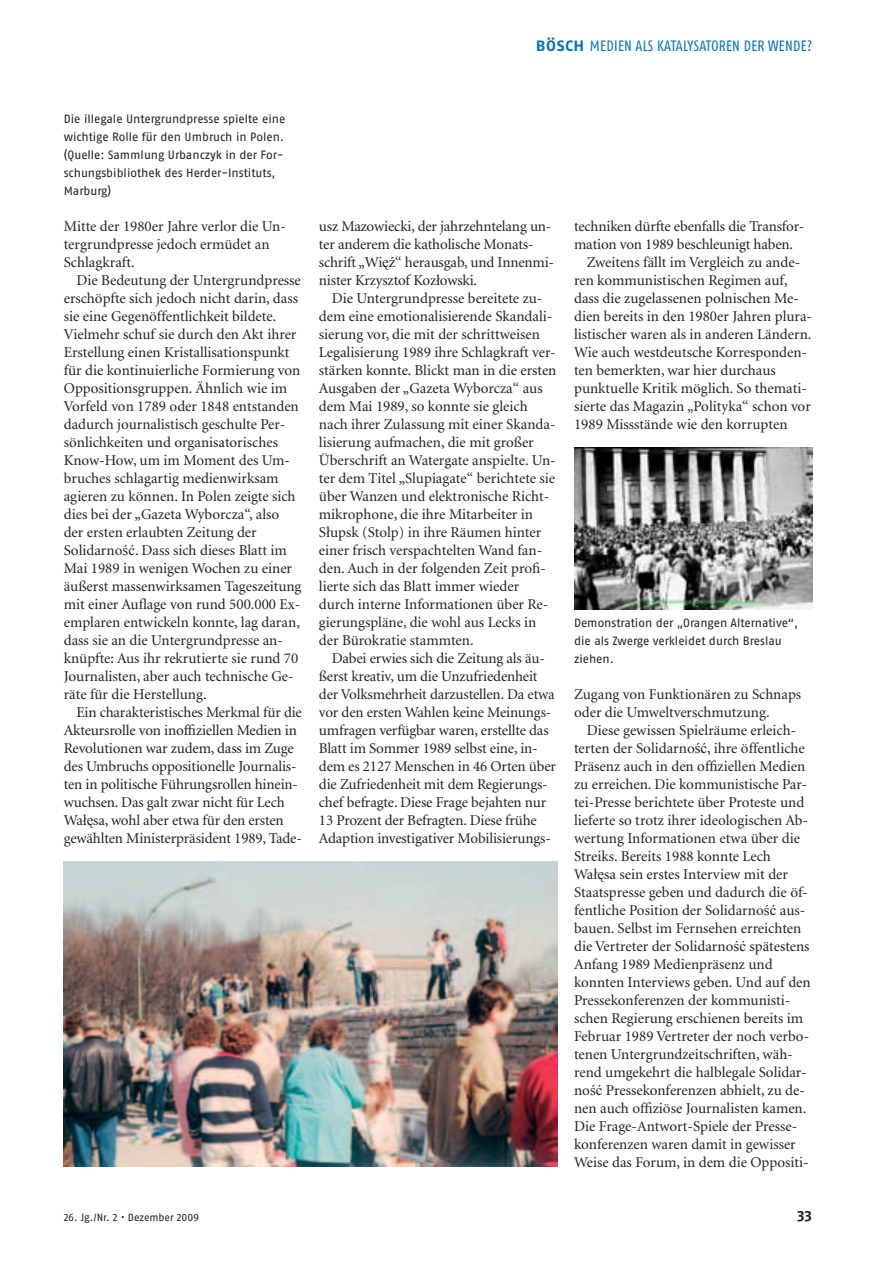
<style>
.page{position:relative;width:893px;height:1263px;background:#fff}
.page>*{position:absolute;margin:0;border:0;box-sizing:border-box;transform-origin:0 0}
.t1{font:15px/18px "Minion";color:#231f20}
.t2{font:15px "Fago Co Regular Lf";letter-spacing:.02em;color:#0072bc}
.t3{font:15px "Fago No Bold Lf";color:#231f20}
.t4{font:12px/18px "Fago No Regular LF";letter-spacing:-.005em;color:#231f20}
.t5{font:10.5px "Fago No Regular LF";letter-spacing:-.005em;color:#231f20}
.s1{font-family:"Fago Ex Bold Lf"}
.s2{font-family:"Times New Roman"}
</style>
<div class="page">
<img style="left:574px;top:447px;width:238px;height:162px">
<img style="left:64px;top:861px;width:493px;height:306px">
<p class="t2" style="left:536px;top:37px;width:166px"><span class="s1">Bösch</span> MEDIEN ALS KATALYSATOREN</p>
<p class="t2" style="left:744px;top:37px;width:43px">DER WENDE</p>
<p class="t2" style="left:807px;top:37px;width:7px">?</p>
<p class="t4" style="left:64px;top:110px;width:223px">Die illegale Untergrundpresse spielte eine wichtige Rolle für den Umbruch in Polen. (Quelle: Sammlung Urbanczyk in der For&shy;schungsbibliothek des Herder-Instituts, Marburg)</p>
<p class="t1" style="left:64px;top:218px;width:224px">Mitte der 1980er Jahre verlor die Un&shy;tergrundpresse jedoch ermüdet an<br>Schlagkraft.</p>
<p class="t1" style="left:64px;top:272px;width:239px;text-indent:13px">Die Bedeutung der Untergrundpresse erschöpfte sich jedoch nicht darin, dass sie eine Gegenöffentlichkeit bildete.<br>Vielmehr schuf sie durch den Akt ihrer Erstellung einen Kristallisationspunkt für die kontinuierliche Formierung von Oppositionsgruppen. Ähnlich wie im Vorfeld von 1789 oder 1848 entstanden dadurch journalistisch geschulte Per&shy;sönlichkeiten und organisatorisches Know-How, um im Moment des Um&shy;bruches schlagartig medienwirksam agieren zu können. In Polen zeigte sich dies bei der „Gazeta Wyborcza“, also der ersten erlaubten Zeitung der Solidarno<span class="s2">ść</span>. Dass sich dieses Blatt im Mai 1989 in wenigen Wochen zu einer äußerst massenwirksamen Tageszeitung mit einer Auflage von rund 500.000 Ex&shy;emplaren entwickeln konnte, lag daran, dass sie an die Untergrundpresse an&shy;knüpfte: Aus ihr rekrutierte sie rund 70<br>Journalisten, aber auch technische Ge&shy;räte für die Herstellung.</p>
<p class="t1" style="left:64px;top:704px;width:240px;text-indent:13px">Ein charakteristisches Merkmal für die Akteursrolle von inoffiziellen Medien in Revolutionen war zudem, dass im Zuge des Umbruchs oppositionelle Journalis&shy;ten in politische Führungsrollen hinein&shy;wuchsen. Das galt zwar nicht für Lech Wał<span class="s2">ę</span>sa, wohl aber etwa für den ersten gewählten Ministerpräsident 1989, Tade-</p>
<p class="t1" style="left:319px;top:218px;width:237px">usz Mazowiecki, der jahrzehntelang un&shy;ter anderem die katholische Monats&shy;schrift „Wi<span class="s2">ęź</span>“ herausgab, und Innenmi&shy;nister Krzysztof Kozłowski.</p>
<p class="t1" style="left:319px;top:290px;width:239px;text-indent:13px">Die Untergrundpresse bereitete zu&shy;dem eine emotionalisierende Skandali&shy;sierung vor, die mit der schrittweisen Legalisierung 1989 ihre Schlagkraft ver&shy;stärken konnte. Blickt man in die ersten Ausgaben der „Gazeta Wyborcza“ aus dem Mai 1989, so konnte sie gleich nach ihrer Zulassung mit einer Skanda&shy;lisierung aufmachen, die mit großer Überschrift an Watergate anspielte. Un&shy;ter dem Titel „Slupiagate“ berichtete sie über Wanzen und elektronische Richt&shy;mikrophone, die ihre Mitarbeiter in Słupsk (Stolp) in ihre Räumen hinter einer frisch verspachtelten Wand fan&shy;den. Auch in der folgenden Zeit profi&shy;lierte sich das Blatt immer wieder durch interne Informationen über Re&shy;gierungspläne, die wohl aus Lecks in der Bürokratie stammten.</p>
<p class="t1" style="left:319px;top:650px;width:239px;text-indent:13px">Dabei erwies sich die Zeitung als äu&shy;ßerst kreativ, um die Unzufriedenheit der Volksmehrheit darzustellen. Da etwa vor den ersten Wahlen keine Meinungs&shy;umfragen verfügbar waren, erstellte das Blatt im Sommer 1989 selbst eine, in&shy;dem es 2127 Menschen in 46 Orten über die Zufriedenheit mit dem Regierungs&shy;chef befragte. Diese Frage bejahten nur 13 Prozent der Befragten. Diese frühe Adaption investigativer Mobilisierungs-</p>
<p class="t1" style="left:574px;top:218px;width:232px">techniken dürfte ebenfalls die Transfor-</p>
<p class="t1" style="left:574px;top:236px;width:221px">mation von 1989 beschleunigt haben.</p>
<p class="t1" style="left:587px;top:254px;width:215px">Zweitens fällt im Vergleich zu ande-</p>
<p class="t1" style="left:574px;top:272px;width:215px">ren kommunistischen Regimen auf,</p>
<p class="t1" style="left:574px;top:290px;width:224px">dass die zugelassenen polnischen Me-</p>
<p class="t1" style="left:574px;top:308px;width:240px">dien bereits in den 1980er Jahren plura-</p>
<p class="t1" style="left:574px;top:326px;width:239px">listischer waren als in anderen Ländern.</p>
<p class="t1" style="left:574px;top:344px;width:234px">Wie auch westdeutsche Korresponden-</p>
<p class="t1" style="left:574px;top:362px;width:203px">ten bemerkten, war hier durchaus</p>
<p class="t1" style="left:574px;top:380px;width:234px">punktuelle Kritik möglich. So themati-</p>
<p class="t1" style="left:574px;top:398px;width:238px">sierte das Magazin „Polityka“ schon vor</p>
<p class="t1" style="left:574px;top:416px;width:215px">1989 Missstände wie den korrupten</p>
<p class="t4" style="left:574px;top:614px;width:226px">Demonstration der „Orangen Alternative“, die als Zwerge verkleidet durch Breslau ziehen.</p>
<p class="t1" style="left:574px;top:686px;width:229px">Zugang von Funktionären zu Schnaps oder die Umweltverschmutzung.</p>
<p class="t1" style="left:574px;top:722px;width:238px;text-indent:13px">Diese gewissen Spielräume erleich&shy;terten der Solidarno<span class="s2">ść</span>, ihre öffentliche Präsenz auch in den offiziellen Medien zu erreichen. Die kommunistische Par&shy;tei-Presse berichtete über Proteste und lieferte so trotz ihrer ideologischen Ab&shy;wertung Informationen etwa über die Streiks. Bereits 1988 konnte Lech Wał<span class="s2">ę</span>sa sein erstes Interview mit der Staatspresse geben und dadurch die öf&shy;fentliche Position der Solidarno<span class="s2">ść</span> aus&shy;bauen. Selbst im Fernsehen erreichten die Vertreter der Solidarno<span class="s2">ść</span> spätestens Anfang 1989 Medienpräsenz und konnten Interviews geben. Und auf den Pressekonferenzen der kommunisti&shy;schen Regierung erschienen bereits im Februar 1989 Vertreter der noch verbo&shy;tenen Untergrundzeitschriften, wäh&shy;rend umgekehrt die halblegale Solidar&shy;no<span class="s2">ść</span> Pressekonferenzen abhielt, zu de&shy;nen auch offiziöse Journalisten kamen.<br>Die Frage-Antwort-Spiele der Presse&shy;konferenzen waren damit in gewisser Weise das Forum, in dem die Oppositi-</p>
<p class="t5" style="left:64px;top:1211px;width:137px">26. Jg./Nr. 2 • Dezember 2009</p>
<p class="t3" style="left:797px;top:1207px;width:16px">33</p>
</div>
